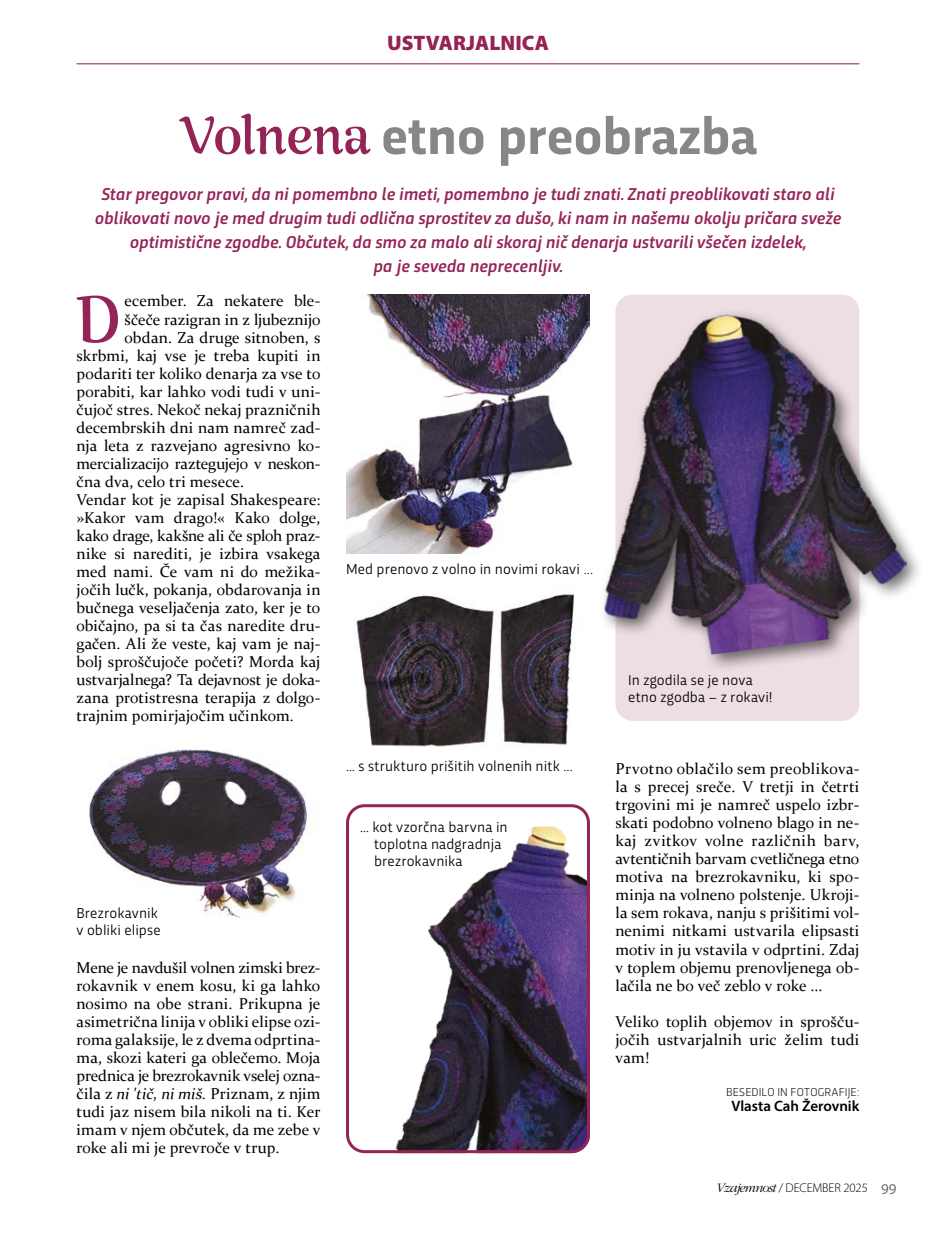
<style>
.page{position:relative;width:936px;height:1234px;background:#fff}
.page>*{position:absolute;margin:0;border:0;box-sizing:border-box;transform-origin:0 0}
.t1{font:67.35px "Rumba Std Large";color:#952456}
.t2{font:700 54px "Trasandina";color:#878787}
.t3{font:900 21px "Myriad Pro";color:#952456}
.t4{font:italic 500 18px/24px "Trasandina";color:#952456;text-align:center}
.t5{font:15.75px/18px "Constantia";letter-spacing:.005em;color:#000;text-align:justify}
.t6{font:15.75px "Constantia";letter-spacing:-.02em;color:#000}
.t7{font:15.75px "Constantia";letter-spacing:-.015em;color:#000}
.t8{font:15px/17.2px "Trasandina";letter-spacing:.01em;color:#000}
.t9{font:600 15px "Myriad Pro";color:#000}
.t10{font:300 12.75px "Myriad Pro";letter-spacing:-.01em;color:#000}
.t11{font:300 12px "Trasandina";letter-spacing:.02em;color:#000}
.s1{font-family:"Rumba Std Large";font-weight:400;color:#952456}
.s2{font-style:italic}
.s3{font-family:"ITC Garamond Std";font-style:italic;font-size:13.5px}
.s4{font-weight:400;font-size:15px;color:#706f6f}
</style>
<div class="page">
<div style="left:615px;top:294px;width:244px;height:426px;background:#eddee3;border-radius:17px"></div>
<img style="left:89px;top:749px;width:221px;height:169px">
<img style="left:395px;top:826px;width:195px;height:326px">
<hr style="left:77px;top:63px;width:782px;height:1px;background:#952456">
<img style="left:346px;top:294px;width:221px;height:259px">
<img style="left:356px;top:594px;width:214px;height:153px">
<div style="left:598px;top:308px;width:326px;height:365px;background:#000;opacity:.6"></div>
<img style="left:567px;top:294px;width:348px;height:373px">
<div style="left:346px;top:804px;width:244px;height:348px;border:3px solid #952456;border-radius:17px"></div>
<h3 class="t3" style="left:387px;top:29px;width:163px">USTVARJALNICA</h3>
<h2 class="t2" style="left:179px;top:96px;width:580px"><span class="s1">Volnena</span> etno preobrazba</h2>
<p class="t4" style="left:95px;top:180px;width:748px">Star pregovor pravi, da ni pomembno le imeti, pomembno je tudi znati. Znati preoblikovati staro ali oblikovati novo je med drugim tudi odlična sprostitev za dušo, ki nam in našemu okolju pričara sveže optimistične zgodbe. Občutek, da smo za malo ali skoraj nič denarja ustvarili všečen izdelek,<br>pa je seveda neprecenljiv.</p>
<h1 class="t1" style="left:74px;top:280px;width:48px">D</h1>
<p class="t5" style="left:125px;top:291px;width:197px">ecember. Za nekatere ble-</p>
<p class="t5" style="left:125px;top:309px;width:197px">ščeče razigran in z ljubeznijo</p>
<p class="t5" style="left:125px;top:327px;width:197px">obdan. Za druge sitnoben, s</p>
<p class="t5" style="left:77px;top:345px;width:245px">skrbmi, kaj vse je treba kupiti in</p>
<p class="t5" style="left:77px;top:363px;width:245px">podariti ter koliko denarja za vse to</p>
<p class="t5" style="left:77px;top:381px;width:245px">porabiti, kar lahko vodi tudi v uni-</p>
<p class="t5" style="left:77px;top:399px;width:245px">čujoč stres. Nekoč nekaj prazničnih</p>
<p class="t5" style="left:77px;top:417px;width:245px">decembrskih dni nam namreč zad-</p>
<p class="t5" style="left:77px;top:435px;width:245px">nja leta z razvejano agresivno ko-</p>
<p class="t6" style="left:77px;top:452px;width:245px">mercializacijo raztegujejo v neskon-</p>
<p class="t5" style="left:77px;top:471px;width:169px">čna dva, celo tri mesece.</p>
<p class="t5" style="left:77px;top:489px;width:245px">Vendar kot je zapisal Shakespeare:</p>
<p class="t5" style="left:77px;top:507px;width:245px">»Kakor vam drago!« Kako dolge,</p>
<p class="t5" style="left:77px;top:525px;width:245px">kako drage, kakšne ali če sploh praz-</p>
<p class="t5" style="left:77px;top:543px;width:245px">nike si narediti, je izbira vsakega</p>
<p class="t5" style="left:77px;top:561px;width:245px">med nami. Če vam ni do mežika-</p>
<p class="t5" style="left:77px;top:579px;width:245px">jočih lučk, pokanja, obdarovanja in</p>
<p class="t5" style="left:77px;top:597px;width:245px">bučnega veseljačenja zato, ker je to</p>
<p class="t5" style="left:77px;top:615px;width:245px">običajno, pa si ta čas naredite dru-</p>
<p class="t5" style="left:77px;top:633px;width:245px">gačen. Ali že veste, kaj vam je naj-</p>
<p class="t5" style="left:77px;top:651px;width:245px">bolj sproščujoče početi? Morda kaj</p>
<p class="t7" style="left:77px;top:668px;width:245px">ustvarjalnega? Ta dejavnost je doka-</p>
<p class="t5" style="left:77px;top:687px;width:245px">zana protistresna terapija z dolgo-</p>
<p class="t5" style="left:77px;top:705px;width:219px">trajnim pomirjajočim učinkom.</p>
<p class="t8" style="left:346px;top:559px;width:249px">Med prenovo z volno in novimi rokavi ...</p>
<p class="t8" style="left:628px;top:669px;width:145px">In zgodila se je nova etno zgodba – z rokavi!</p>
<p class="t8" style="left:77px;top:902px;width:86px">Brezrokavnik v obliki elipse</p>
<p class="t5" style="left:77px;top:957px;width:245px">Mene je navdušil volnen zimski brez&shy;rokavnik v enem kosu, ki ga lahko nosimo na obe strani. Prikupna je asimetrična linija v obliki elipse ozi&shy;roma galaksije, le z dvema odprtina&shy;ma, skozi kateri ga oblečemo. Moja prednica je brezrokavnik vselej ozna&shy;čila z <span class="s2">ni 'tič, ni miš.</span> Priznam, z njim tudi jaz nisem bila nikoli na ti. Ker imam v njem občutek, da me zebe v roke ali mi je prevroče v trup.</p>
<p class="t8" style="left:346px;top:755px;width:228px">… s strukturo prišitih volnenih nitk ...</p>
<p class="t8" style="left:374px;top:816px;width:135px;text-indent:-14px">… kot vzorčna barvna in toplotna nadgradnja brezrokavnika</p>
<p class="t5" style="left:615px;top:759px;width:245px">Prvotno oblačilo sem preoblikova&shy;la s precej sreče. V tretji in četrti trgovini mi je namreč uspelo izbr&shy;skati podobno volneno blago in ne&shy;kaj zvitkov volne različnih barv, avtentičnih barvam cvetličnega etno motiva na brezrokavniku, ki spo&shy;minja na volneno polstenje. Ukroji&shy;la sem rokava, nanju s prišitimi vol&shy;nenimi nitkami ustvarila elipsasti motiv in ju vstavila v odprtini. Zdaj v toplem objemu prenovljenega ob&shy;lačila ne bo več zeblo v roke ...</p>
<p class="t5" style="left:615px;top:1011px;width:245px">Veliko toplih objemov in sprošču&shy;jočih ustvarjalnih uric želim tudi vam!</p>
<p class="t11" style="left:726px;top:1082px;width:135px">BESEDILO IN FOTOGRAFIJE:</p>
<p class="t9" style="left:731px;top:1095px;width:129px">Vlasta Cah Žerovnik</p>
<p class="t10" style="left:716px;top:1179px;width:182px"><span class="s3">Vzajemnost</span> / DECEMBER 2025 <span class="s4">99</span></p>
</div>
